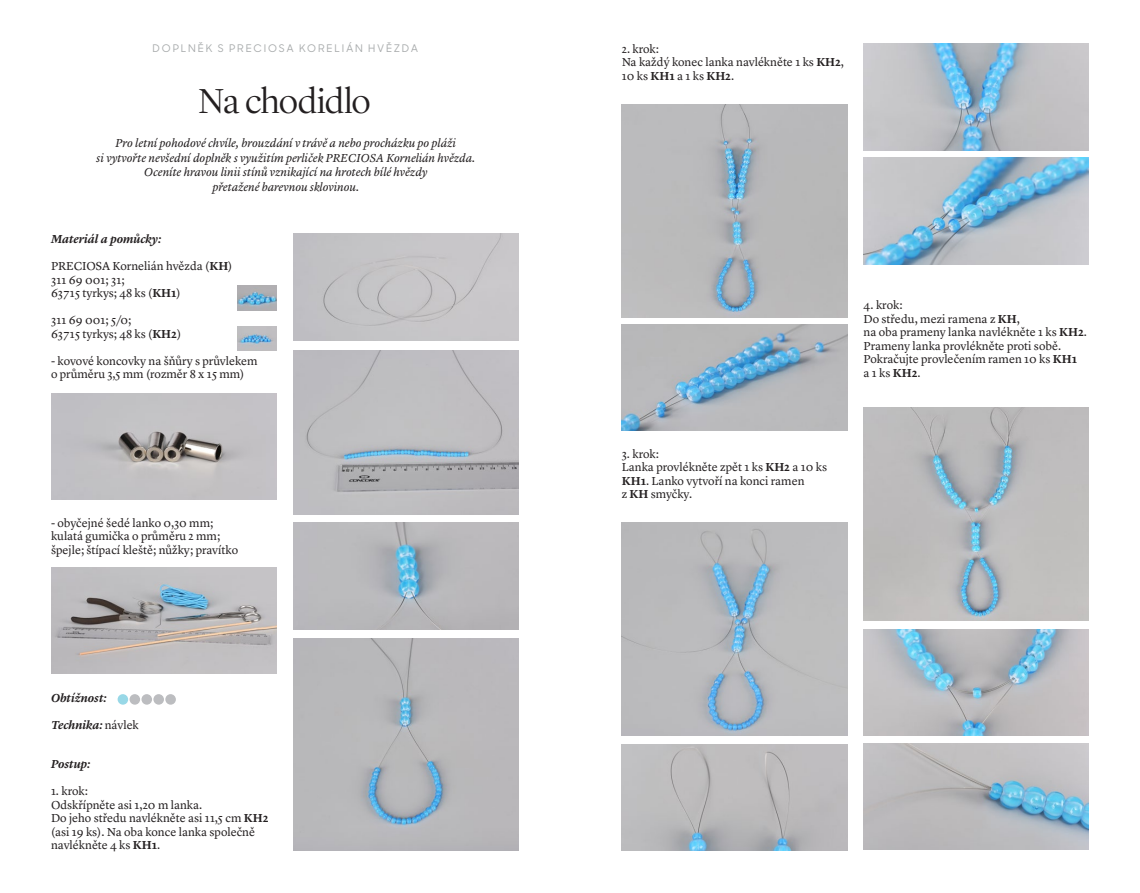
<style>
.page{position:relative;width:1140px;height:893px;background:#fff}
.page>*{position:absolute;margin:0;border:0;box-sizing:border-box;transform-origin:0 0}
.t1{font:300 36px "Lyon Display";letter-spacing:-.02em;color:#231f20}
.t2{font:12px/13.5px "Lyon Text";color:#231f20}
.t3{font:italic 12px/14.4px "Lyon Text";letter-spacing:-.005em;color:#231f20;text-align:center}
.t4{font:italic 600 12px "Lyon Text";letter-spacing:-.005em;color:#231f20}
.t5{font:500 10.5px "Sharp Sans Display No 1";letter-spacing:.17em;color:#a8abac}
.s1{font-weight:600}
.s2{font-weight:400;font-style:normal}
</style>
<div class="page">
<img style="left:238px;top:286px;width:38px;height:24px">
<img style="left:238px;top:326px;width:38px;height:25px">
<img style="left:51px;top:393px;width:225px;height:107px">
<img style="left:51px;top:567px;width:225px;height:107px">
<div style="left:293px;top:234px;width:226px;height:106px;background:#c6c5c7"></div>
<img style="left:622px;top:324px;width:225px;height:107px">
<img style="left:622px;top:523px;width:225px;height:212px">
<img style="left:863px;top:408px;width:226px;height:212px">
<img style="left:293px;top:351px;width:226px;height:163px">
<img style="left:293px;top:523px;width:226px;height:106px">
<img style="left:622px;top:744px;width:225px;height:107px">
<img style="left:863px;top:629px;width:226px;height:106px">
<img style="left:863px;top:743px;width:226px;height:107px">
<img style="left:863px;top:44px;width:226px;height:106px">
<img style="left:863px;top:158px;width:226px;height:106px">
<img style="left:293px;top:638px;width:226px;height:213px">
<img style="left:622px;top:105px;width:225px;height:212px">
<div style="left:118px;top:694px;width:10px;height:11px;background:#98d8e7;border-radius:50%"></div>
<div style="left:165px;top:694px;width:11px;height:11px;background:#bcbdc0;border-radius:50%"></div>
<div style="left:153px;top:694px;width:11px;height:11px;background:#bcbdc0;border-radius:50%"></div>
<div style="left:141px;top:694px;width:11px;height:11px;background:#bcbdc0;border-radius:50%"></div>
<div style="left:129px;top:694px;width:11px;height:11px;background:#bcbdc0;border-radius:50%"></div>
<p class="t5" style="left:153px;top:40px;width:267px">DOPLNĚK S PRECIOSA KORELIÁN HVĚZDA</p>
<h1 class="t1" style="left:198px;top:75px;width:174px">Na chodidlo</h1>
<p class="t3" style="left:96px;top:135px;width:380px">Pro letní pohodové chvíle, brouzdání v trávě a nebo procházku po pláži<br>si vytvořte nevšední doplněk s využitím perliček PRECIOSA Kornelián hvězda.<br>Oceníte hravou linii stínů vznikající na hrotech bílé hvězdy<br>přetažené barevnou sklovinou.</p>
<p class="t4" style="left:51px;top:230px;width:112px">Materiál a pomůcky:</p>
<p class="t2" style="left:51px;top:258px;width:183px">PRECIOSA Kornelián hvězda (<span class="s1">KH</span>)<br>311 69 001; 31;<br>63715 tyrkys; 48 ks (<span class="s1">KH1</span>)</p>
<p class="t2" style="left:51px;top:312px;width:132px">311 69 001; 5/0;<br>63715 tyrkys; 48 ks (<span class="s1">KH2</span>)</p>
<p class="t2" style="left:51px;top:353px;width:208px">- kovové koncovky na šňůry s průvlekem o průměru 3,5 mm (rozměr 8 x 15 mm)</p>
<p class="t2" style="left:51px;top:515px;width:189px">- obyčejné šedé lanko 0,30 mm; kulatá gumička o průměru 2 mm; špejle; štípací kleště; nůžky; pravítko</p>
<p class="t4" style="left:51px;top:689px;width:57px">Obtížnost:</p>
<p class="t4" style="left:51px;top:715px;width:89px">Technika: <span class="s2">návlek</span></p>
<p class="t4" style="left:51px;top:755px;width:41px">Postup:</p>
<p class="t2" style="left:51px;top:783px;width:219px">1. krok:<br>Odskřípněte asi 1,20 m lanka.<br>Do jeho středu navlékněte asi 11,5 cm <span class="s1">KH2 </span>(asi 19 ks). Na oba konce lanka společně navlékněte 4 ks <span class="s1">KH1</span>.</p>
<p class="t2" style="left:622px;top:41px;width:224px">2. krok:<br>Na každý konec lanka navlékněte 1 ks <span class="s1">KH2</span>,<br>10 ks <span class="s1">KH1</span> a 1 ks <span class="s1">KH2</span>.</p>
<p class="t2" style="left:622px;top:446px;width:207px">3. krok:<br>Lanka provlékněte zpět 1 ks <span class="s1">KH2</span> a 10 ks<br><span class="s1">KH1</span>. Lanko vytvoří na konci ramen<br>z <span class="s1">KH</span> smyčky.</p>
<p class="t2" style="left:863px;top:298px;width:225px">4. krok:<br>Do středu, mezi ramena z <span class="s1">KH</span>,<br>na oba prameny lanka navlékněte 1 ks <span class="s1">KH2</span>.<br>Prameny lanka provlékněte proti sobě.<br>Pokračujte provlečením ramen 10 ks <span class="s1">KH1<br></span>a 1 ks <span class="s1">KH2</span>.</p>
</div>
